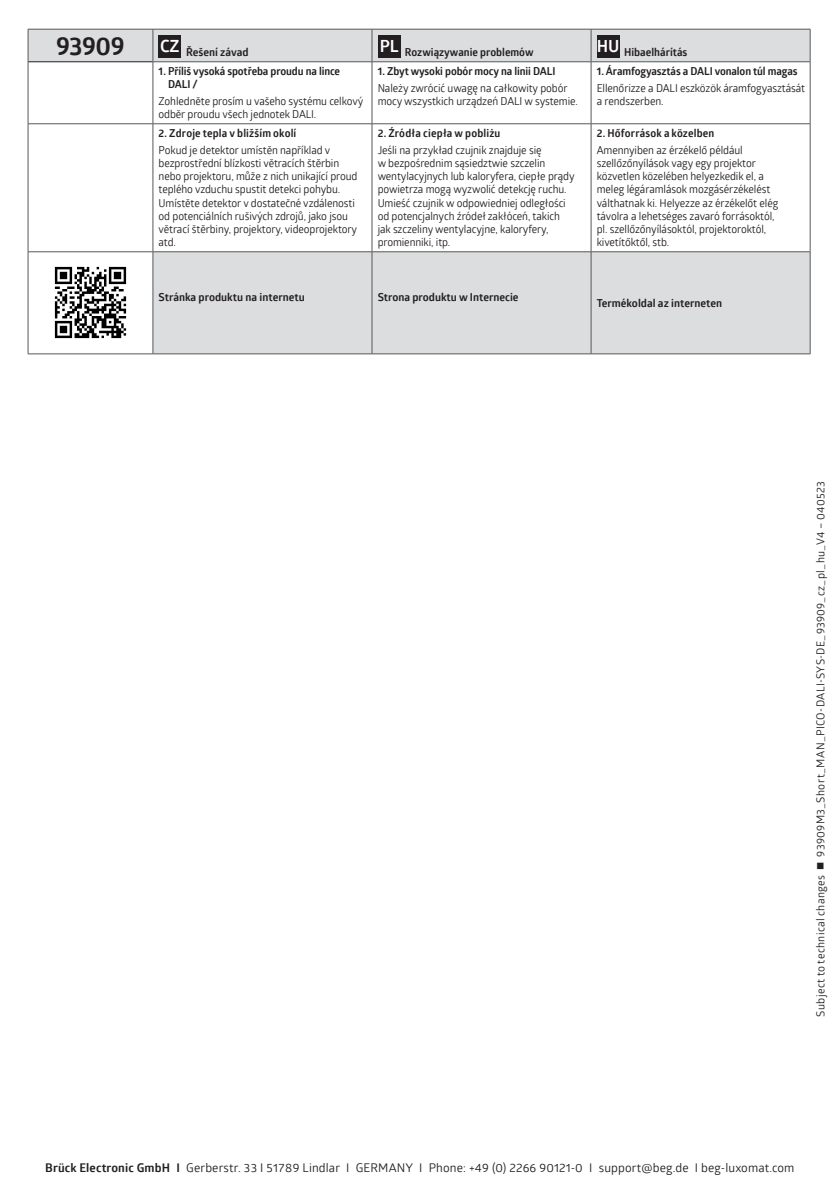
<style>
.page{position:relative;width:840px;height:1191px;background:#fff}
.page>*{position:absolute;margin:0;border:0;box-sizing:border-box;transform-origin:0 0}
.t1{font:700 26px "Glober";letter-spacing:-.02em;color:#231f20}
.t2{font:12px "Glober";letter-spacing:.01em;color:#231f20}
.t3{font:11px/13.2px "Glober";letter-spacing:-.01em;color:#231f20}
.t4{font:700 11px/13.2px "Glober";color:#231f20}
.t5{font:11px "Glober";letter-spacing:.03em;color:#231f20}
.s1{font-weight:700}
</style>
<div class="page">
<svg style="left:29px;top:30px;width:780px;height:323px"></svg>
<hr style="left:28px;top:29px;width:125px;height:1px;background:#57585a">
<hr style="left:28px;top:29px;width:1px;height:33px;background:#57585a">
<hr style="left:28px;top:62px;width:1px;height:61px;background:#57585a">
<hr style="left:28px;top:123px;width:125px;height:1px;background:#57585a">
<hr style="left:28px;top:124px;width:1px;height:127px;background:#57585a">
<hr style="left:28px;top:251px;width:125px;height:1px;background:#57585a">
<hr style="left:28px;top:252px;width:1px;height:101px;background:#57585a">
<hr style="left:28px;top:353px;width:125px;height:1px;background:#57585a">
<hr style="left:28px;top:61px;width:125px;height:1px;background:#231f20">
<hr style="left:153px;top:29px;width:219px;height:1px;background:#57585a">
<hr style="left:152px;top:29px;width:1px;height:33px;background:#57585a">
<hr style="left:372px;top:29px;width:218px;height:1px;background:#57585a">
<hr style="left:371px;top:29px;width:1px;height:33px;background:#57585a">
<hr style="left:590px;top:29px;width:220px;height:1px;background:#57585a">
<hr style="left:590px;top:29px;width:1px;height:33px;background:#57585a">
<hr style="left:809px;top:29px;width:1px;height:33px;background:#57585a">
<hr style="left:153px;top:61px;width:219px;height:1px;background:#57585a">
<hr style="left:152px;top:62px;width:1px;height:61px;background:#57585a">
<hr style="left:372px;top:61px;width:218px;height:1px;background:#57585a">
<hr style="left:371px;top:62px;width:1px;height:61px;background:#57585a">
<hr style="left:590px;top:61px;width:220px;height:1px;background:#57585a">
<hr style="left:590px;top:62px;width:1px;height:61px;background:#57585a">
<hr style="left:809px;top:62px;width:1px;height:61px;background:#57585a">
<hr style="left:153px;top:123px;width:219px;height:1px;background:#57585a">
<hr style="left:152px;top:124px;width:1px;height:127px;background:#57585a">
<hr style="left:372px;top:123px;width:218px;height:1px;background:#57585a">
<hr style="left:371px;top:124px;width:1px;height:127px;background:#57585a">
<hr style="left:590px;top:123px;width:220px;height:1px;background:#57585a">
<hr style="left:590px;top:124px;width:1px;height:127px;background:#57585a">
<hr style="left:809px;top:124px;width:1px;height:127px;background:#57585a">
<hr style="left:153px;top:251px;width:219px;height:1px;background:#57585a">
<hr style="left:152px;top:252px;width:1px;height:101px;background:#57585a">
<hr style="left:372px;top:251px;width:218px;height:1px;background:#57585a">
<hr style="left:371px;top:252px;width:1px;height:101px;background:#57585a">
<hr style="left:590px;top:251px;width:220px;height:1px;background:#57585a">
<hr style="left:590px;top:252px;width:1px;height:101px;background:#57585a">
<hr style="left:809px;top:252px;width:1px;height:101px;background:#57585a">
<hr style="left:153px;top:353px;width:219px;height:1px;background:#57585a">
<hr style="left:372px;top:353px;width:218px;height:1px;background:#57585a">
<hr style="left:590px;top:353px;width:220px;height:1px;background:#57585a">
<div style="left:158px;top:35px;width:23px;height:23px;background:#231f20"></div>
<div style="left:377px;top:35px;width:23px;height:23px;background:#231f20"></div>
<div style="left:596px;top:35px;width:23px;height:23px;background:#231f20"></div>
<img style="left:50px;top:263px;width:80px;height:80px">
<h1 class="t1" style="left:56px;top:28px;width:70px">93909</h1>
<p class="t4" style="left:160px;top:45px;width:90px"><sup>CZ</sup> Řešení závad</p>
<p class="t4" style="left:379px;top:45px;width:155px"><sup>PL</sup> Rozwiązywanie problemów</p>
<p class="t4" style="left:596px;top:45px;width:92px"><sup>HU</sup> Hibaelhárítás</p>
<p class="t4" style="left:168px;top:64px;width:173px;text-indent:-9px">1. Příliš vysoká spotřeba proudu na lince<br>DALI /</p>
<p class="t3" style="left:158px;top:94px;width:206px">Zohledněte prosím u vašeho systému celkový odběr proudu všech jednotek DALI.</p>
<p class="t4" style="left:596px;top:64px;width:202px">1. Áramfogyasztás a DALI vonalon túl magas</p>
<p class="t3" style="left:596px;top:81px;width:210px">Ellenőrizze a DALI eszközök áramfogyasztását a rendszerben.</p>
<p class="t4" style="left:377px;top:64px;width:179px">1. Zbyt wysoki pobór mocy na linii DALI</p>
<p class="t3" style="left:377px;top:81px;width:201px">Należy zwrócić uwagę na całkowity pobór mocy wszystkich urządzeń DALI w systemie.</p>
<p class="t4" style="left:158px;top:126px;width:139px">2. Zdroje tepla v bližším okolí</p>
<p class="t3" style="left:158px;top:143px;width:200px">Pokud je detektor umístěn například v bezprostřední blízkosti větracích štěrbin nebo projektoru, může z nich unikající proud teplého vzduchu spustit detekci pohybu.<br>Umístěte detektor v dostatečné vzdálenosti od potenciálních rušivých zdrojů, jako jsou větrací štěrbiny, projektory, videoprojektory atd.</p>
<p class="t4" style="left:377px;top:126px;width:124px">2. Źródła ciepła w pobliżu</p>
<p class="t3" style="left:377px;top:143px;width:198px">Jeśli na przykład czujnik znajduje się<br>w bezpośrednim sąsiedztwie szczelin wentylacyjnych lub kaloryfera, ciepłe prądy powietrza mogą wyzwolić detekcję ruchu.<br>Umieść czujnik w odpowiedniej odległości od potencjalnych źródeł zakłóceń, takich jak szczeliny wentylacyjne, kaloryfery, promienniki, itp.</p>
<p class="t4" style="left:596px;top:126px;width:119px">2. Hőforrások a közelben</p>
<p class="t3" style="left:596px;top:143px;width:183px">Amennyiben az érzékelő például szellőzőnyílások vagy egy projektor közvetlen közelében helyezkedik el, a meleg légáramlások mozgásérzékelést válthatnak ki. Helyezze az érzékelőt elég távolra a lehetséges zavaró forrásoktól, pl. szellőzőnyílásoktól, projektoroktól, kivetítőktől, stb.</p>
<p class="t4" style="left:158px;top:290px;width:148px">Stránka produktu na internetu</p>
<p class="t4" style="left:377px;top:290px;width:142px">Strona produktu w Internecie</p>
<p class="t4" style="left:596px;top:296px;width:127px">Termékoldal az interneten</p>
<p class="t5" style="left:812px;top:1016px;width:537px;rotate:-90deg">Subject to technical changes ■ 93909M3_Short_MAN_PICO-DALI-SYS-DE_93909_cz_pl_hu_V4 – 040523</p>
<p class="t2" style="left:45px;top:1159px;width:750px"><span class="s1">Brück Electronic GmbH I</span> Gerberstr. 33 I 51789 Lindlar I GERMANY I Phone: +49 (0) 2266 90121-0 I support@beg.de I beg-luxomat.com</p>
</div>
